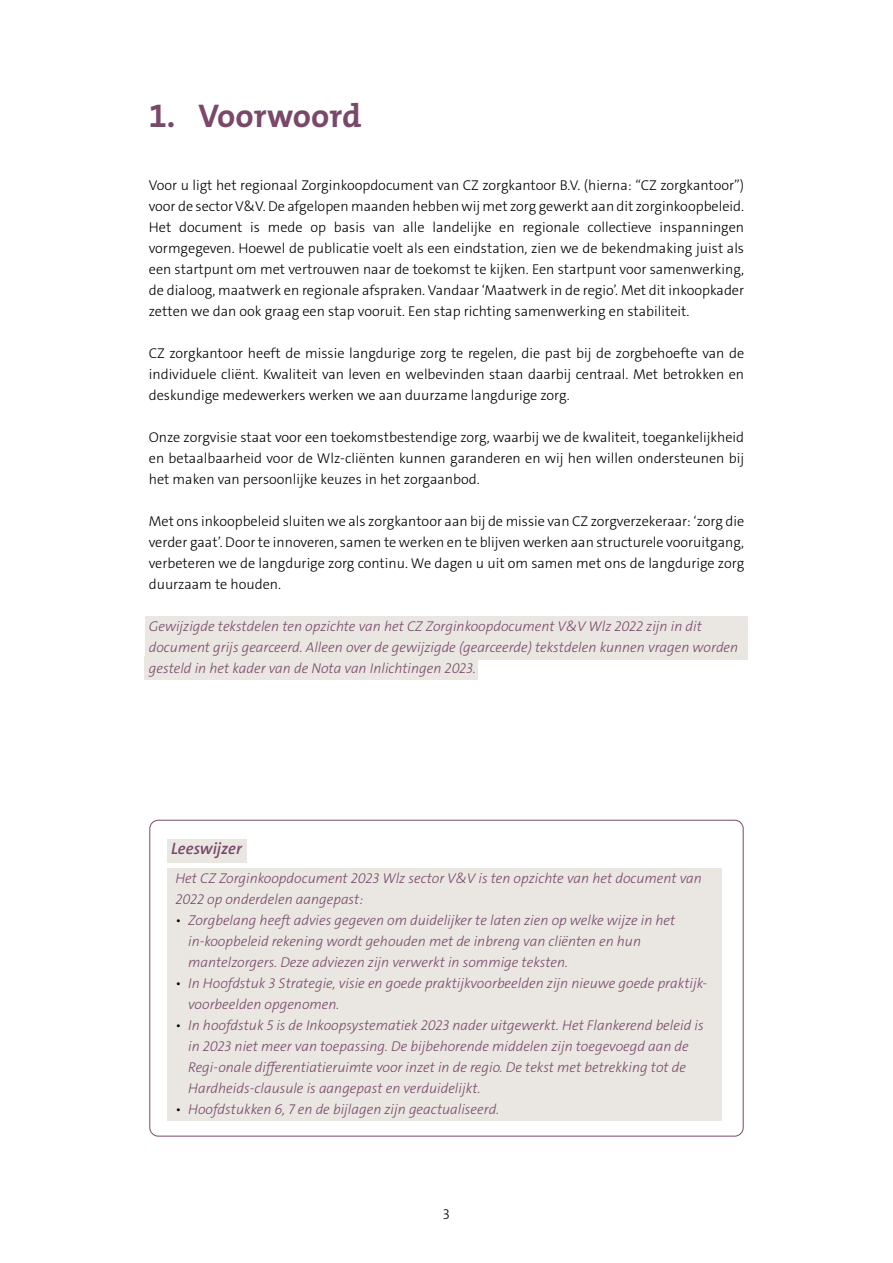
<style>
.page{position:relative;width:893px;height:1263px;background:#fff}
.page>*{position:absolute;margin:0;border:0;box-sizing:border-box;transform-origin:0 0}
.t1{font:700 33px "The Mix Os F";color:#79496a}
.t2{font:italic 600 16.5px "The Sans C4 s";color:#79496a}
.t3{font:300 14.25px/21px "The Sans C4 s";color:#000;text-align:justify}
.t4{font:italic 300 14.25px/21px "The Sans C4 s";color:#79496a}
.s1{font-style:normal;color:#000}
</style>
<div class="page">
<div style="left:167px;top:904px;width:555px;height:217px;background:#eae7e2"></div>
<div style="left:145px;top:617px;width:603px;height:43px;background:#eae7e2"></div>
<div style="left:149px;top:659px;width:327px;height:21px;background:#eae7e2"></div>
<div style="left:167px;top:839px;width:80px;height:23px;background:#eae7e2"></div>
<div style="left:167px;top:869px;width:555px;height:43px;background:#eae7e2"></div>
<h1 class="t1" style="left:149px;top:95px;width:214px">1. Voorwoord</h1>
<p class="t3" style="left:149px;top:175px;width:597px">Voor u ligt het regionaal Zorginkoopdocument van CZ zorgkantoor B.V. (hierna: “CZ zorgkantoor”) voor de sector V&amp;V. De afgelopen maanden hebben wij met zorg gewerkt aan dit zorginkoopbeleid.<br>Het document is mede op basis van alle landelijke en regionale collectieve inspanningen vormgegeven. Hoewel de publicatie voelt als een eindstation, zien we de bekendmaking juist als een startpunt om met vertrouwen naar de toekomst te kijken. Een startpunt voor samenwerking, de dialoog, maatwerk en regionale afspraken. Vandaar ‘Maatwerk in de regio’. Met dit inkoopkader zetten we dan ook graag een stap vooruit. Een stap richting samenwerking en stabiliteit.</p>
<p class="t3" style="left:149px;top:343px;width:597px">CZ zorgkantoor heeft de missie langdurige zorg te regelen, die past bij de zorgbehoefte van de individuele cliënt. Kwaliteit van leven en welbevinden staan daarbij centraal. Met betrokken en deskundige medewerkers werken we aan duurzame langdurige zorg.</p>
<p class="t3" style="left:149px;top:427px;width:597px">Onze zorgvisie staat voor een toekomstbestendige zorg, waarbij we de kwaliteit, toegankelijkheid en betaalbaarheid voor de Wlz-cliënten kunnen garanderen en wij hen willen ondersteunen bij het maken van persoonlijke keuzes in het zorgaanbod.</p>
<p class="t3" style="left:149px;top:511px;width:597px">Met ons inkoopbeleid sluiten we als zorgkantoor aan bij de missie van CZ zorgverzekeraar: ‘zorg die verder gaat’. Door te innoveren, samen te werken en te blijven werken aan structurele vooruitgang, verbeteren we de langdurige zorg continu. We dagen u uit om samen met ons de langdurige zorg duurzaam te houden.</p>
<p class="t4" style="left:149px;top:616px;width:591px">Gewijzigde tekstdelen ten opzichte van het CZ Zorginkoopdocument V&amp;V Wlz 2022 zijn in dit document grijs gearceerd. Alleen over de gewijzigde (gearceerde) tekstdelen kunnen vragen worden gesteld in het kader van de Nota van Inlichtingen 2023.</p>
<p class="t2" style="left:171px;top:838px;width:72px">Leeswijzer</p>
<p class="t4" style="left:175px;top:868px;width:528px">Het CZ Zorginkoopdocument 2023 Wlz sector V&amp;V is ten opzichte van het document van<br>2022 op onderdelen aangepast:</p>
<p class="t4" style="left:188px;top:910px;width:489px;text-indent:-13px"><span class="s1">•</span> Zorgbelang heeft advies gegeven om duidelijker te laten zien op welke wijze in het in-koopbeleid rekening wordt gehouden met de inbreng van cliënten en hun mantelzorgers. Deze adviezen zijn verwerkt in sommige teksten.</p>
<p class="t4" style="left:188px;top:973px;width:520px;text-indent:-13px"><span class="s1">•</span> In Hoofdstuk 3 Strategie, visie en goede praktijkvoorbeelden zijn nieuwe goede praktijk&shy;voorbeelden opgenomen.</p>
<p class="t4" style="left:188px;top:1015px;width:517px;text-indent:-13px"><span class="s1">•</span> In hoofdstuk 5 is de Inkoopsystematiek 2023 nader uitgewerkt. Het Flankerend beleid is in 2023 niet meer van toepassing. De bijbehorende middelen zijn toegevoegd aan de Regi-onale differentiatieruimte voor inzet in de regio. De tekst met betrekking tot de Hardheids-clausule is aangepast en verduidelijkt.</p>
<p class="t4" style="left:175px;top:1099px;width:325px"><span class="s1">•</span> Hoofdstukken 6, 7 en de bijlagen zijn geactualiseerd.</p>
<p class="t3" style="left:443px;top:1204px;width:9px">3</p>
</div>
